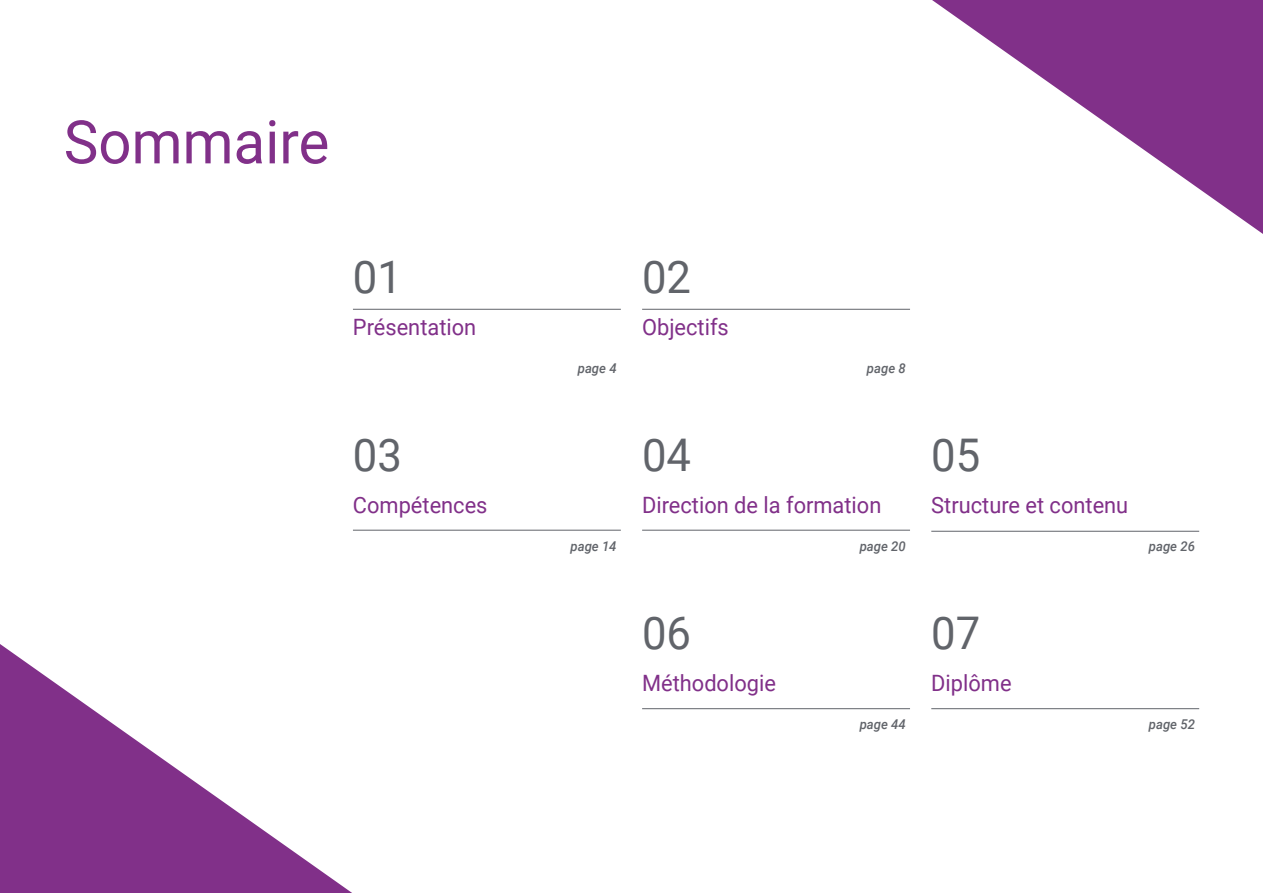
<style>
.page{position:relative;width:1263px;height:893px;background:#fff}
.page>*{position:absolute;margin:0;border:0;box-sizing:border-box;transform-origin:0 0}
.t1{font:60px "Roboto";color:#813089}
.t2{font:45px "Roboto";color:#61646a}
.t3{font:22.5px "Roboto";color:#813089}
.t4{font:italic 500 13.5px "Roboto";color:#61646a}
</style>
<div class="page">
<hr style="left:353px;top:309px;width:268px;height:1px;background:#61646a">
<hr style="left:931px;top:531px;width:268px;height:1px;background:#61646a">
<hr style="left:642px;top:309px;width:268px;height:1px;background:#61646a">
<hr style="left:642px;top:708px;width:268px;height:1px;background:#61646a">
<hr style="left:353px;top:530px;width:268px;height:1px;background:#61646a">
<hr style="left:931px;top:708px;width:268px;height:1px;background:#61646a">
<hr style="left:642px;top:530px;width:268px;height:1px;background:#61646a">
<svg style="left:0;top:644px;width:352px;height:249px"></svg>
<svg style="left:932px;top:0;width:331px;height:234px"></svg>
<h1 class="t1" style="left:64px;top:100px;width:267px">Sommaire</h1>
<h2 class="t2" style="left:353px;top:245px;width:51px">01</h2>
<h2 class="t2" style="left:642px;top:245px;width:51px">02</h2>
<p class="t3" style="left:353px;top:311px;width:125px">Présentation</p>
<p class="t3" style="left:642px;top:311px;width:88px">Objectifs</p>
<p class="t4" style="left:578px;top:359px;width:40px">page 4</p>
<p class="t4" style="left:867px;top:359px;width:40px">page 8</p>
<h2 class="t2" style="left:353px;top:424px;width:51px">03</h2>
<h2 class="t2" style="left:642px;top:424px;width:51px">04</h2>
<p class="t3" style="left:353px;top:490px;width:136px">Compétences</p>
<p class="t3" style="left:642px;top:490px;width:241px">Direction de la formation</p>
<p class="t4" style="left:570px;top:537px;width:48px">page 14</p>
<p class="t4" style="left:860px;top:537px;width:48px">page 20</p>
<h2 class="t2" style="left:642px;top:601px;width:51px">06</h2>
<p class="t3" style="left:642px;top:667px;width:135px">Méthodologie</p>
<p class="t4" style="left:860px;top:714px;width:48px">page 44</p>
<h2 class="t2" style="left:931px;top:424px;width:51px">05</h2>
<p class="t3" style="left:931px;top:490px;width:198px">Structure et contenu</p>
<p class="t4" style="left:1149px;top:537px;width:48px">page 26</p>
<h2 class="t2" style="left:931px;top:601px;width:51px">07</h2>
<p class="t3" style="left:931px;top:667px;width:82px">Diplôme</p>
<p class="t4" style="left:1149px;top:714px;width:48px">page 52</p>
</div>
